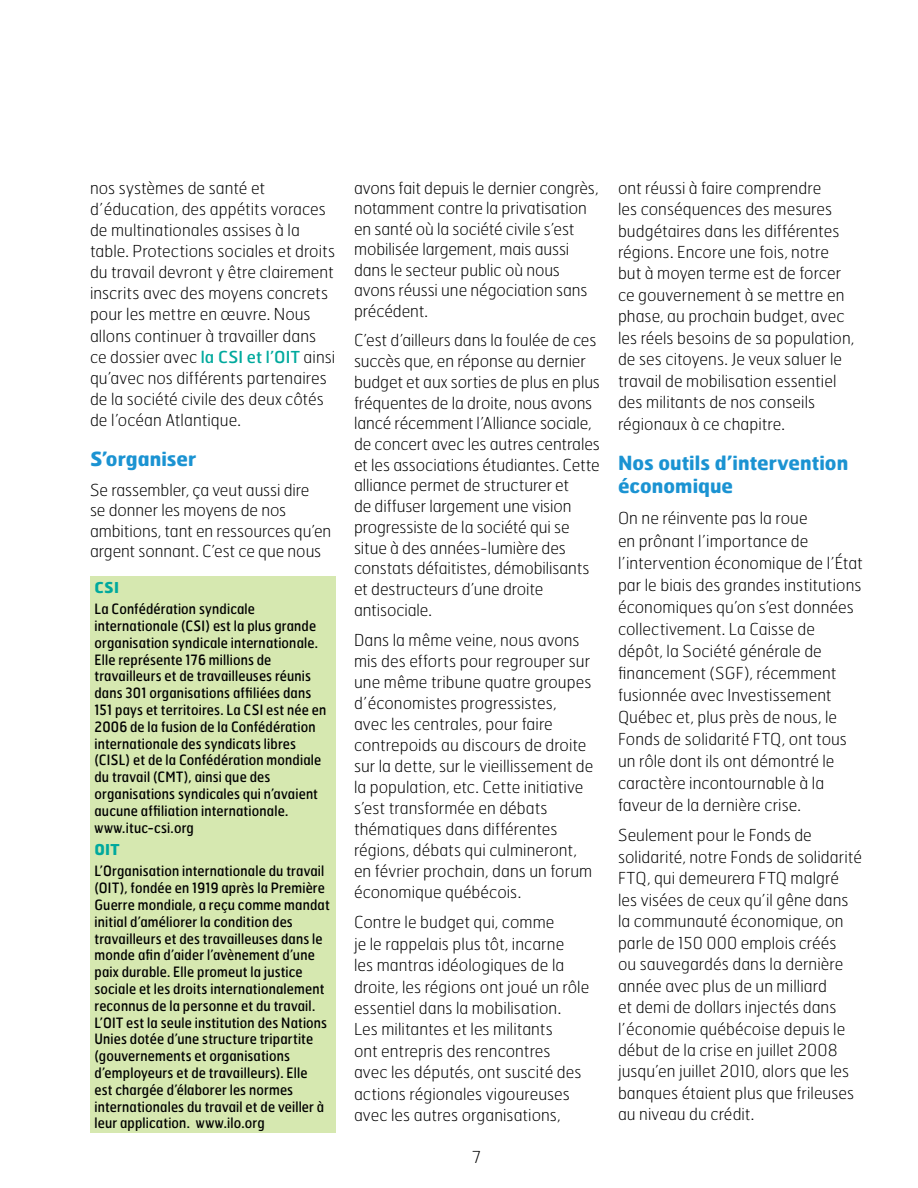
<style>
.page{position:relative;width:918px;height:1188px;background:#fff}
.page>*{position:absolute;margin:0;border:0;box-sizing:border-box;transform-origin:0 0}
.t1{font:700 19.5px/23px "Hermes";color:#1b93d2}
.t2{font:100 16.5px/21.5px "Hermes";color:#000}
.t3{font:700 15px "Hermes";letter-spacing:.015em;color:#00a99d}
.t4{font:14.25px/16.8px "Hermes";letter-spacing:.015em;color:#000;scale:.9 1}
.s1{font-weight:400;color:#00a99d}
</style>
<div class="page">
<div style="left:90px;top:576px;width:246px;height:557px;background:#d6e8b0"></div>
<p class="t2" style="left:90px;top:177px;width:247px">nos systèmes de santé et d’éducation, des appétits voraces de multinationales assises à la table. Protections sociales et droits du travail devront y être clairement inscrits avec des moyens concrets pour les mettre en œuvre. Nous allons continuer à travailler dans ce dossier avec <span class="s1">la CSI et l’OIT</span> ainsi qu’avec nos différents partenaires de la société civile des deux côtés de l’océan Atlantique.</p>
<p class="t1" style="left:90px;top:447px;width:108px">S’organiser</p>
<p class="t2" style="left:90px;top:479px;width:243px;line-height:20.5px">Se rassembler, ça veut aussi dire<br>se donner les moyens de nos ambitions, tant en ressources qu’en argent sonnant. C’est ce que nous</p>
<p class="t3" style="left:94px;top:578px;width:26px">CSI</p>
<p class="t4" style="left:94px;top:600px;width:259px">La Confédération syndicale internationale (CSI) est la plus grande organisation syndicale internationale.<br>Elle représente 176 millions de travailleurs et de travailleuses réunis dans 301 organisations affiliées dans 151 pays et territoires. La CSI est née en 2006 de la fusion de la Confédération internationale des syndicats libres (CISL) et de la Confédération mondiale du travail (CMT), ainsi que des organisations syndicales qui n’avaient aucune affiliation internationale. www.ituc-csi.org</p>
<p class="t3" style="left:94px;top:840px;width:27px">OIT</p>
<p class="t4" style="left:94px;top:862px;width:263px">L’Organisation internationale du travail (OIT), fondée en 1919 après la Première Guerre mondiale, a reçu comme mandat initial d’améliorer la condition des travailleurs et des travailleuses dans le monde afin d’aider l’avènement d’une paix durable. Elle promeut la justice sociale et les droits internationalement reconnus de la personne et du travail.<br>L’OIT est la seule institution des Nations Unies dotée d’une structure tripartite (gouvernements et organisations d’employeurs et de travailleurs). Elle<br>est chargée d’élaborer les normes internationales du travail et de veiller à leur application. www.ilo.org</p>
<p class="t2" style="left:354px;top:177px;width:246px;line-height:20.5px">avons fait depuis le dernier congrès, notamment contre la privatisation en santé où la société civile s’est mobilisée largement, mais aussi dans le secteur public où nous avons réussi une négociation sans précédent.</p>
<p class="t2" style="left:354px;top:330px;width:248px;line-height:20.7px">C’est d’ailleurs dans la foulée de ces succès que, en réponse au dernier budget et aux sorties de plus en plus fréquentes de la droite, nous avons lancé récemment l’Alliance sociale, de concert avec les autres centrales et les associations étudiantes. Cette alliance permet de structurer et<br>de diffuser largement une vision progressiste de la société qui se situe à des années-lumière des constats défaitistes, démobilisants et destructeurs d’une droite antisociale.</p>
<p class="t2" style="left:354px;top:629px;width:241px;line-height:21px">Dans la même veine, nous avons mis des efforts pour regrouper sur une même tribune quatre groupes d’économistes progressistes, avec les centrales, pour faire contrepoids au discours de droite sur la dette, sur le vieillissement de la population, etc. Cette initiative s’est transformée en débats thématiques dans différentes régions, débats qui culmineront, en février prochain, dans un forum économique québécois.</p>
<p class="t2" style="left:354px;top:911px;width:237px">Contre le budget qui, comme<br>je le rappelais plus tôt, incarne<br>les mantras idéologiques de la droite, les régions ont joué un rôle essentiel dans la mobilisation.<br>Les militantes et les militants<br>ont entrepris des rencontres<br>avec les députés, ont suscité des actions régionales vigoureuses avec les autres organisations,</p>
<p class="t2" style="left:473px;top:1145px;width:10px">7</p>
<p class="t2" style="left:618px;top:177px;width:238px">ont réussi à faire comprendre<br>les conséquences des mesures budgétaires dans les différentes régions. Encore une fois, notre but à moyen terme est de forcer ce gouvernement à se mettre en phase, au prochain budget, avec les réels besoins de sa population, de ses citoyens. Je veux saluer le travail de mobilisation essentiel des militants de nos conseils régionaux à ce chapitre.</p>
<p class="t1" style="left:618px;top:451px;width:232px">Nos outils d’intervention économique</p>
<p class="t2" style="left:618px;top:507px;width:246px;line-height:22px">On ne réinvente pas la roue<br>en prônant l’importance de l’intervention économique de l’État par le biais des grandes institutions économiques qu’on s’est données collectivement. La Caisse de dépôt, la Société générale de financement (SGF), récemment fusionnée avec Investissement<br>Québec et, plus près de nous, le<br>Fonds de solidarité FTQ, ont tous un rôle dont ils ont démontré le caractère incontournable à la faveur de la dernière crise.</p>
<p class="t2" style="left:618px;top:824px;width:245px">Seulement pour le Fonds de solidarité, notre Fonds de solidarité<br>FTQ, qui demeurera FTQ malgré les visées de ceux qu’il gêne dans la communauté économique, on parle de 150 000 emplois créés<br>ou sauvegardés dans la dernière année avec plus de un milliard<br>et demi de dollars injectés dans l’économie québécoise depuis le début de la crise en juillet 2008 jusqu’en juillet 2010, alors que les banques étaient plus que frileuses au niveau du crédit.</p>
</div>
